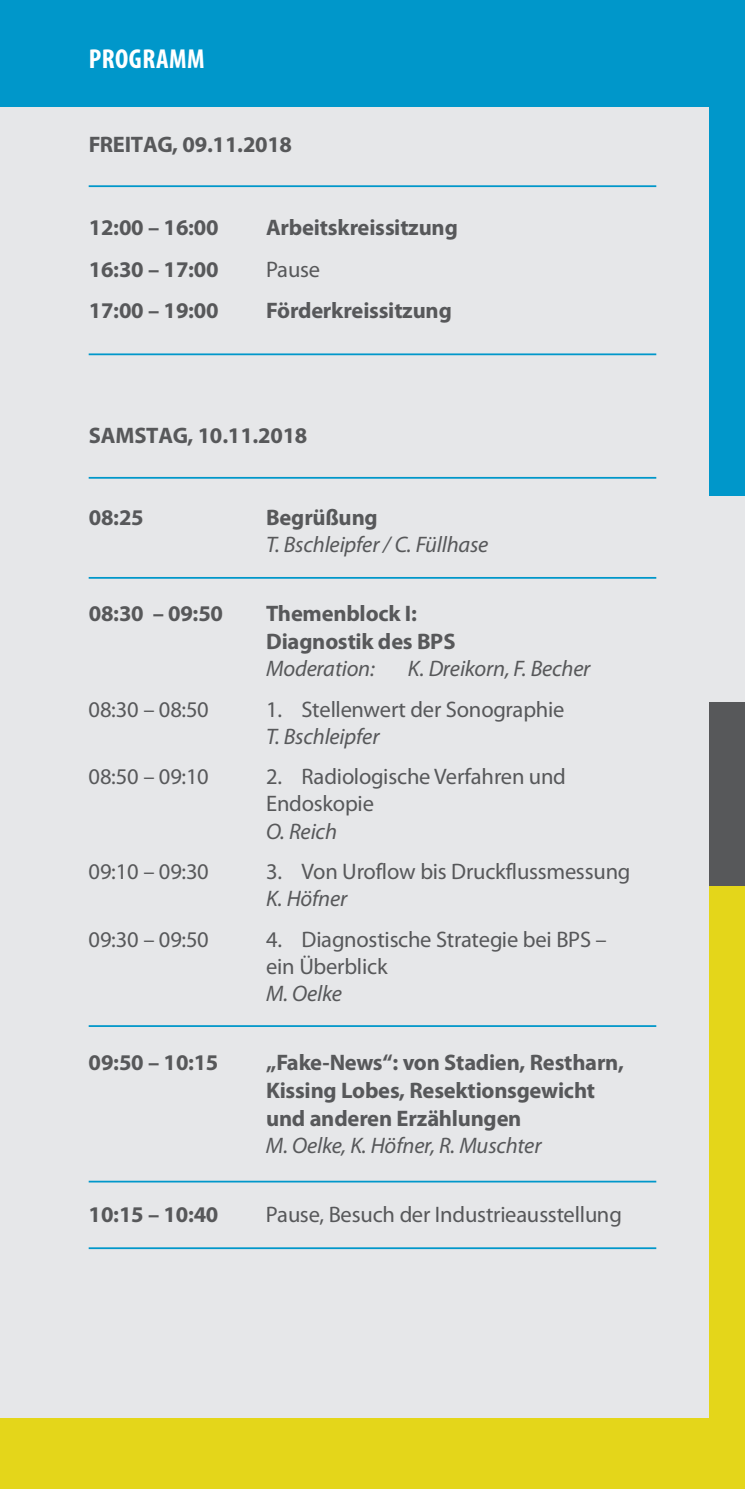
<style>
.page{position:relative;width:745px;height:1489px;background:#fff}
.page>*{position:absolute;margin:0;border:0;box-sizing:border-box;transform-origin:0 0}
.t1{font:700 condensed 27.5px "Myriad Pro";letter-spacing:.02em;color:#fff}
.t2{font:700 22.5px/28px "Myriad Pro";letter-spacing:-.015em;color:#57585a}
.t3{font:22.5px/27px "Myriad Pro";letter-spacing:-.01em;color:#57585a}
.t4{font:italic 22.5px "Myriad Pro";letter-spacing:-.015em;color:#57585a}
</style>
<div class="page">
<div style="left:0;top:0;width:744px;height:1488px;background:#e6e7e9"></div>
<div style="left:709px;top:702px;width:35px;height:184px;background:#57585a"></div>
<div style="left:709px;top:0;width:35px;height:496px;background:#0097ca"></div>
<div style="left:0;top:0;width:744px;height:106px;background:#0097ca"></div>
<div style="left:0;top:1417px;width:744px;height:71px;background:#e4d61a"></div>
<div style="left:709px;top:886px;width:35px;height:602px;background:#e4d61a"></div>
<hr style="left:89px;top:577px;width:567px;height:1px;background:#0097ca">
<hr style="left:89px;top:477px;width:567px;height:1px;background:#0097ca">
<hr style="left:89px;top:185px;width:567px;height:2px;background:#0097ca">
<hr style="left:89px;top:353px;width:567px;height:2px;background:#0097ca">
<hr style="left:89px;top:1025px;width:567px;height:1px;background:#0097ca">
<hr style="left:89px;top:1180px;width:567px;height:2px;background:#0097ca">
<hr style="left:89px;top:1247px;width:567px;height:1px;background:#0097ca">
<p class="t1" style="left:89px;top:47px;width:117px">PROGRAMM</p>
<p class="t2" style="left:89px;top:133px;width:205px">FREITAG, 09.11.2018</p>
<p class="t2" style="left:89px;top:215px;width:131px">12:00 – 16:00</p>
<p class="t2" style="left:266px;top:215px;width:193px">Arbeitskreissitzung</p>
<p class="t2" style="left:89px;top:257px;width:131px">16:30 – 17:00</p>
<p class="t3" style="left:266px;top:257px;width:56px">Pause</p>
<p class="t2" style="left:89px;top:299px;width:131px">17:00 – 19:00</p>
<p class="t2" style="left:266px;top:299px;width:187px">Förderkreissitzung</p>
<p class="t2" style="left:89px;top:423px;width:220px">SAMSTAG, 10.11.2018</p>
<p class="t2" style="left:89px;top:505px;width:56px">08:25</p>
<p class="t2" style="left:266px;top:505px;width:113px">Begrüßung</p>
<p class="t4" style="left:266px;top:535px;width:224px">T. Bschleipfer / C. Füllhase</p>
<p class="t2" style="left:89px;top:601px;width:136px">08:30 – 09:50</p>
<p class="t2" style="left:266px;top:601px;width:191px">Themenblock I:<br>Diagnostik des BPS</p>
<p class="t4" style="left:266px;top:659px;width:110px">Moderation:</p>
<p class="t4" style="left:407px;top:659px;width:184px">K. Dreikorn, F. Becher</p>
<p class="t3" style="left:89px;top:697px;width:122px">08:30 – 08:50</p>
<p class="t3" style="left:266px;top:697px;width:299px">1. Stellenwert der Sonographie</p>
<p class="t4" style="left:266px;top:727px;width:115px">T. Bschleipfer</p>
<p class="t3" style="left:89px;top:765px;width:122px">08:50 – 09:10</p>
<p class="t3" style="left:266px;top:765px;width:301px">2. Radiologische Verfahren und<br>Endoskopie</p>
<p class="t4" style="left:266px;top:821px;width:72px">O. Reich</p>
<p class="t3" style="left:89px;top:860px;width:122px">09:10 – 09:30</p>
<p class="t3" style="left:266px;top:860px;width:365px">3. Von Uroflow bis Druckflussmessung</p>
<p class="t4" style="left:266px;top:889px;width:83px">K. Höfner</p>
<p class="t3" style="left:89px;top:927px;width:122px">09:30 – 09:50</p>
<p class="t3" style="left:266px;top:927px;width:342px">4. Diagnostische Strategie bei BPS – ein Überblick</p>
<p class="t4" style="left:266px;top:984px;width:77px">M. Oelke</p>
<p class="t2" style="left:89px;top:1050px;width:131px">09:50 – 10:15</p>
<p class="t2" style="left:266px;top:1050px;width:359px">„Fake-News“: von Stadien, Restharn,<br>Kissing Lobes, Resektionsgewicht und anderen Erzählungen</p>
<p class="t4" style="left:266px;top:1135px;width:277px">M. Oelke, K. Höfner, R. Muschter</p>
<p class="t2" style="left:89px;top:1201px;width:131px">10:15 – 10:40</p>
<p class="t3" style="left:266px;top:1202px;width:357px">Pause, Besuch der Industrieausstellung</p>
</div>
